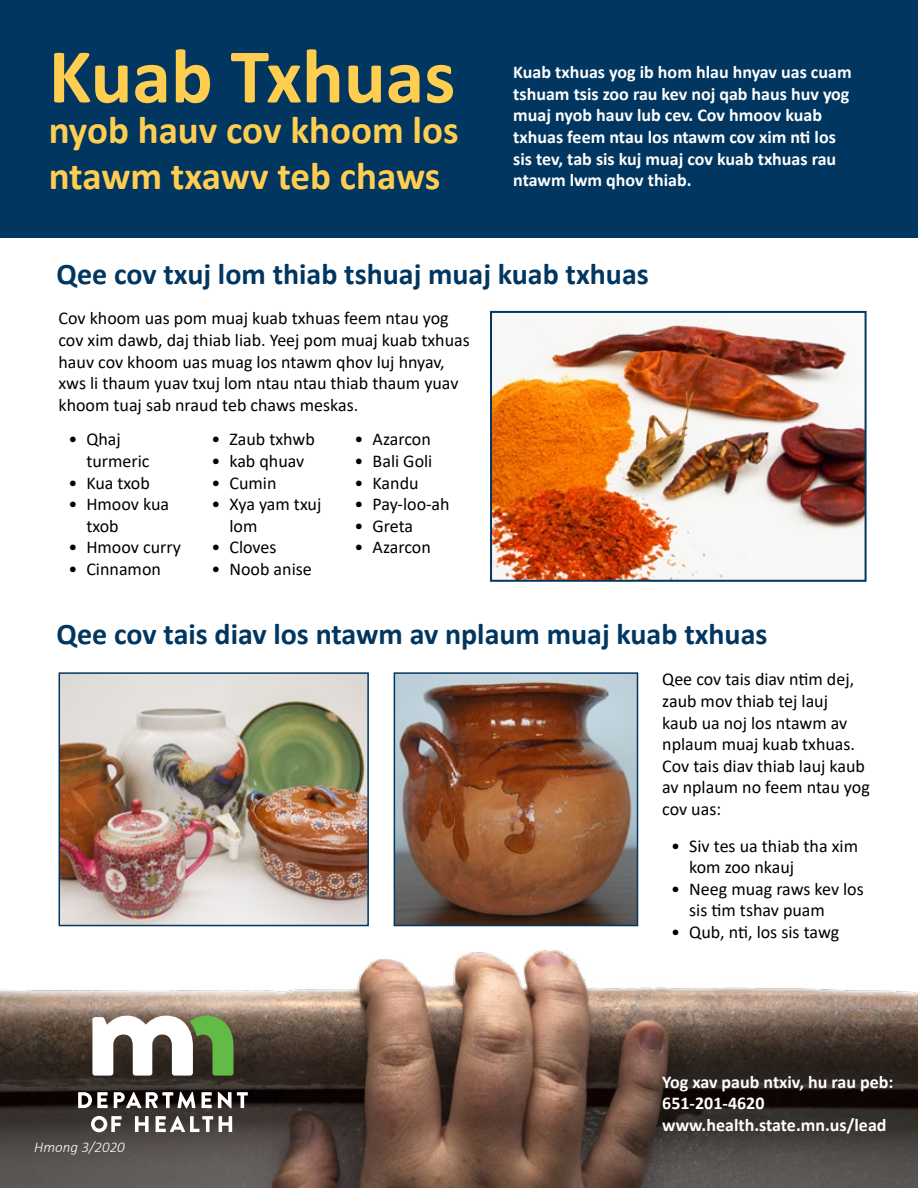
<style>
.page{position:relative;width:918px;height:1188px;background:#fff}
.page>*{position:absolute;margin:0;border:0;box-sizing:border-box;transform-origin:0 0}
.t1{font:700 78px "Calibri";color:#ffce51}
.t2{font:700 39px/46.8px "Calibri";color:#ffce51}
.t3{font:700 30px "Calibri";color:#003660}
.t4{font:18px/21.6px "Calibri";color:#000}
.t5{font:700 18px/21.6px "Calibri";color:#fff}
.t6{font:italic 300 15px "Calibri";color:#fff}
</style>
<div class="page">
<div style="left:0;top:0;width:918px;height:238px;background:#003660"></div>
<img style="left:493px;top:314px;width:371px;height:265px">
<div style="left:490px;top:311px;width:377px;height:271px;border:2px solid #003660"></div>
<img style="left:62px;top:675px;width:304px;height:248px">
<div style="left:59px;top:672px;width:310px;height:254px;border:2px solid #003660"></div>
<img style="left:397px;top:675px;width:238px;height:248px">
<div style="left:394px;top:672px;width:244px;height:254px;border:2px solid #003660"></div>
<img style="left:0;top:950px;width:918px;height:238px">
<svg style="left:78px;top:1092px;width:30px;height:16px"></svg>
<svg style="left:114px;top:1092px;width:98px;height:16px"></svg>
<svg style="left:218px;top:1092px;width:30px;height:16px"></svg>
<svg style="left:91px;top:1116px;width:31px;height:16px"></svg>
<svg style="left:135px;top:1116px;width:14px;height:16px"></svg>
<svg style="left:156px;top:1116px;width:57px;height:16px"></svg>
<svg style="left:219px;top:1116px;width:13px;height:16px"></svg>
<svg style="left:92px;top:1016px;width:142px;height:60px"></svg>
<h1 class="t1" style="left:49px;top:21px;width:408px">Kuab Txhuas</h1>
<h1 class="t2" style="left:49px;top:106px;width:411px">nyob hauv cov khoom los ntawm txawv teb chaws</h1>
<p class="t5" style="left:513px;top:61px;width:340px">Kuab txhuas yog ib hom hlau hnyav uas cuam tshuam tsis zoo rau kev noj qab haus huv yog muaj nyob hauv lub cev. Cov hmoov kuab txhuas feem ntau los ntawm cov xim nti los sis tev, tab sis kuj muaj cov kuab txhuas rau ntawm lwm qhov thiab.</p>
<h2 class="t3" style="left:57px;top:253px;width:594px">Qee cov txuj lom thiab tshuaj muaj kuab txhuas</h2>
<p class="t4" style="left:58px;top:307px;width:413px">Cov khoom uas pom muaj kuab txhuas feem ntau yog cov xim dawb, daj thiab liab. Yeej pom muaj kuab txhuas hauv cov khoom uas muag los ntawm qhov luj hnyav, xws li thaum yuav txuj lom ntau ntau thiab thaum yuav khoom tuaj sab nraud teb chaws meskas.</p>
<p class="t4" style="left:86px;top:428px;width:65px;text-indent:-18px">• Qhaj turmeric</p>
<p class="t4" style="left:68px;top:471px;width:83px">• Kua txob</p>
<p class="t4" style="left:86px;top:493px;width:84px;text-indent:-18px">• Hmoov kua txob</p>
<p class="t4" style="left:68px;top:536px;width:114px">• Hmoov curry</p>
<p class="t4" style="left:68px;top:558px;width:94px">• Cinnamon</p>
<p class="t4" style="left:212px;top:428px;width:105px">• Zaub txhwb</p>
<p class="t4" style="left:212px;top:450px;width:94px">• kab qhuav</p>
<p class="t4" style="left:212px;top:471px;width:66px">• Cumin</p>
<p class="t4" style="left:230px;top:493px;width:93px;text-indent:-18px">• Xya yam txuj lom</p>
<p class="t4" style="left:212px;top:536px;width:67px">• Cloves</p>
<p class="t4" style="left:212px;top:558px;width:102px">• Noob anise</p>
<p class="t4" style="left:355px;top:428px;width:78px">• Azarcon</p>
<p class="t4" style="left:355px;top:450px;width:79px">• Bali Goli</p>
<p class="t4" style="left:355px;top:471px;width:66px">• Kandu</p>
<p class="t4" style="left:355px;top:493px;width:97px">• Pay-loo-ah</p>
<p class="t4" style="left:355px;top:515px;width:60px">• Greta</p>
<p class="t4" style="left:355px;top:536px;width:78px">• Azarcon</p>
<h2 class="t3" style="left:57px;top:613px;width:712px">Qee cov tais diav los ntawm av nplaum muaj kuab txhuas</h2>
<p class="t4" style="left:662px;top:668px;width:209px">Qee cov tais diav ntim dej, zaub mov thiab tej lauj<br>kaub ua noj los ntawm av nplaum muaj kuab txhuas.<br>Cov tais diav thiab lauj kaub av nplaum no feem ntau yog cov uas:</p>
<p class="t4" style="left:689px;top:834px;width:170px;text-indent:-18px">• Siv tes ua thiab tha xim kom zoo nkauj</p>
<p class="t4" style="left:689px;top:877px;width:176px;text-indent:-18px">• Neeg muag raws kev los sis tim tshav puam</p>
<p class="t4" style="left:671px;top:921px;width:169px">• Qub, nti, los sis tawg</p>
<h2 class="t6" style="left:34px;top:1138px;width:92px">Hmong 3/2020</h2>
<p class="t5" style="left:662px;top:1071px;width:233px">Yog xav paub ntxiv, hu rau peb:<br>651-201-4620</p>
<h1 class="t5" style="left:662px;top:1114px;width:226px">www.health.state.mn.us/lead</h1>
</div>
